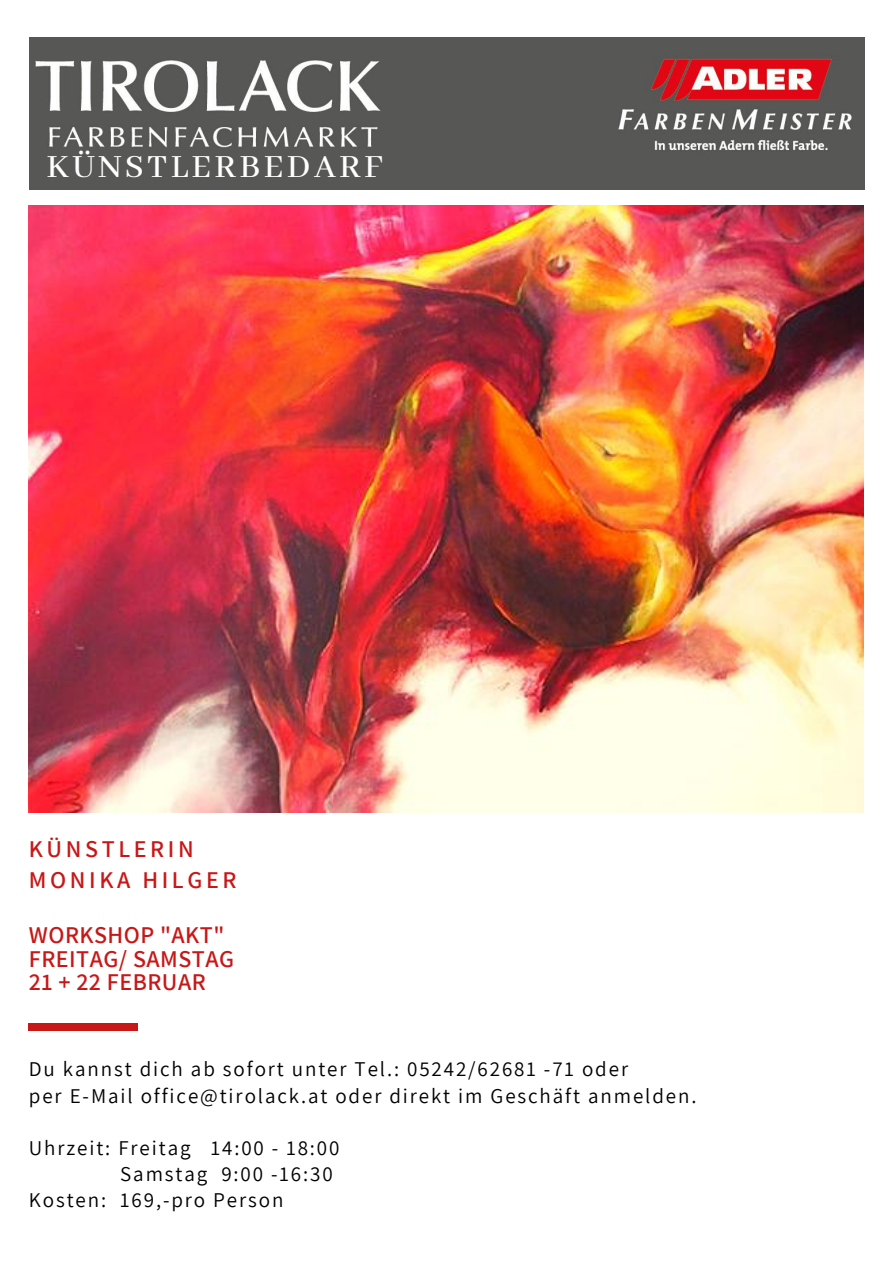
<style>
.page{position:relative;width:894px;height:1264px;background:#fff}
.page>*{position:absolute;margin:0;border:0;box-sizing:border-box;transform-origin:0 0}
.t1{font:500 36px "Abhaya Libre";letter-spacing:.095em;color:#fff}
.t2{font:600 24px/23.2px "Assistant";letter-spacing:.02em;color:#c81717}
.t3{font:600 24px/30.6px "Assistant";letter-spacing:.15em;color:#c81717}
.t4{font:21px/26.1px "Assistant";letter-spacing:.09em;color:#000}
</style>
<div class="page">
<img style="left:29px;top:205px;width:834px;height:607px">
<div style="left:29px;top:1023px;width:109px;height:7px;background:#c81717"></div>
<img style="left:29px;top:38px;width:834px;height:152px">
<h1 class="t1" style="left:46px;top:147px;width:337px">KÜNSTLERBEDARF</h1>
<p class="t3" style="left:29px;top:833px;width:209px">KÜNSTLERIN<br>MONIKA HILGER</p>
<p class="t2" style="left:29px;top:923px;width:207px">WORKSHOP "AKT"<br>FREITAG/ SAMSTAG<br>21 + 22 FEBRUAR</p>
<p class="t4" style="left:29px;top:1055px;width:669px">Du kannst dich ab sofort unter Tel.: 05242/62681 -71 oder<br>per E-Mail office@tirolack.at oder direkt im Geschäft anmelden.</p>
<p class="t4" style="left:29px;top:1133px;width:312px">Uhrzeit: Freitag 14:00 - 18:00</p>
<p class="t4" style="left:120px;top:1159px;width:214px">Samstag 9:00 -16:30</p>
<p class="t4" style="left:29px;top:1185px;width:256px">Kosten: 169,-pro Person</p>
</div>
